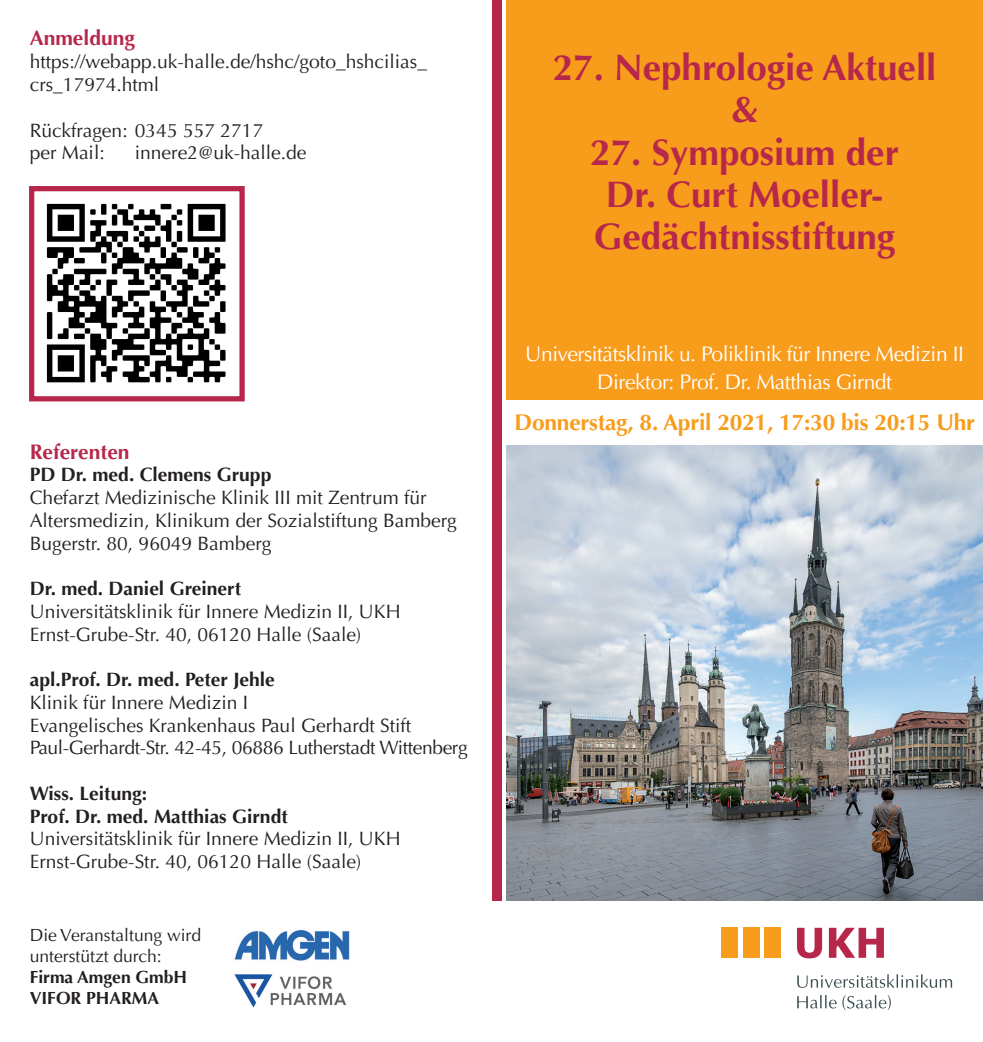
<style>
.page{position:relative;width:983px;height:1042px;background:#fff}
.page>*{position:absolute;margin:0;border:0;box-sizing:border-box;transform-origin:0 0}
.t1{font:700 36.75px/42px "Optima LT";color:#b6274b;text-align:center}
.t2{font:700 22.75px "Optima LT";letter-spacing:-.01em;color:#f89c1c}
.t3{font:21px/28px "Optima LT";letter-spacing:-.02em;color:#fff;text-align:center}
.t4{font:700 21px "Optima LT";color:#b6274b}
.t5{font:19.25px/22.8px "Optima LT";color:#231f20}
.t6{font:700 19.25px/22.8px "Optima LT";color:#231f20}
.t7{font:17.5px/21px "Optima LT";color:#231f20}
.t8{font:700 17.5px/21px "Optima LT";color:#231f20}
</style>
<div class="page">
<div style="left:506px;top:0;width:476px;height:400px;background:#f89c1c"></div>
<svg style="left:797px;top:928px;width:24px;height:30px"></svg>
<svg style="left:828px;top:928px;width:55px;height:30px"></svg>
<svg style="left:797px;top:974px;width:154px;height:14px"></svg>
<svg style="left:797px;top:995px;width:93px;height:15px"></svg>
<div style="left:764px;top:927px;width:16px;height:31px;background:#f89c1c"></div>
<div style="left:742px;top:927px;width:17px;height:31px;background:#f89c1c"></div>
<div style="left:721px;top:927px;width:16px;height:31px;background:#f89c1c"></div>
<div style="left:492px;top:0;width:10px;height:900px;background:#b6274b"></div>
<img style="left:234px;top:930px;width:116px;height:31px">
<img style="left:506px;top:445px;width:476px;height:455px">
<img style="left:234px;top:974px;width:113px;height:34px">
<svg style="left:29px;top:186px;width:216px;height:216px"></svg>
<p class="t4" style="left:30px;top:26px;width:107px">Anmeldung</p>
<p class="t5" style="left:30px;top:51px;width:398px">https://webapp.uk-halle.de/hshc/goto_hshcilias_ crs_17974.html</p>
<p class="t5" style="left:30px;top:119px;width:235px">Rückfragen: 0345 557 2717 per Mail:</p>
<p class="t5" style="left:135px;top:142px;width:173px">innere2@uk-halle.de</p>
<p class="t4" style="left:30px;top:439px;width:101px">Referenten</p>
<p class="t6" style="left:30px;top:464px;width:243px">PD Dr. med. Clemens Grupp</p>
<p class="t5" style="left:30px;top:486px;width:428px">Chefarzt Medizinische Klinik III mit Zentrum für<br>Altersmedizin, Klinikum der Sozialstiftung Bamberg<br>Bugerstr. 80, 96049 Bamberg</p>
<p class="t6" style="left:30px;top:577px;width:213px">Dr. med. Daniel Greinert</p>
<p class="t5" style="left:30px;top:600px;width:372px">Universitätsklinik für Innere Medizin II, UKH<br>Ernst-Grube-Str. 40, 06120 Halle (Saale)</p>
<p class="t6" style="left:30px;top:668px;width:246px">apl.Prof. Dr. med. Peter Jehle</p>
<p class="t5" style="left:30px;top:691px;width:439px">Klinik für Innere Medizin I<br>Evangelisches Krankenhaus Paul Gerhardt Stift<br>Paul-Gerhardt-Str. 42-45, 06886 Lutherstadt Wittenberg</p>
<p class="t6" style="left:30px;top:782px;width:259px">Wiss. Leitung:<br>Prof. Dr. med. Matthias Girndt</p>
<p class="t5" style="left:30px;top:828px;width:372px">Universitätsklinik für Innere Medizin II, UKH<br>Ernst-Grube-Str. 40, 06120 Halle (Saale)</p>
<p class="t7" style="left:30px;top:925px;width:173px">Die Veranstaltung wird unterstützt durch:</p>
<p class="t8" style="left:30px;top:967px;width:159px">Firma Amgen GmbH<br>VIFOR PHARMA</p>
<h1 class="t1" style="left:552px;top:48px;width:385px">27. Nephrologie Aktuell &amp;</h1>
<h1 class="t1" style="left:590px;top:132px;width:310px">27. Symposium der<br>Dr. Curt Moeller-<br>Gedächtnisstiftung</h1>
<p class="t3" style="left:525px;top:340px;width:440px">Universitätsklinik u. Poliklinik für Innere Medizin II<br>Direktor: Prof. Dr. Matthias Girndt</p>
<p class="t2" style="left:514px;top:409px;width:462px">Donnerstag, 8. April 2021, 17:30 bis 20:15 Uhr</p>
</div>
